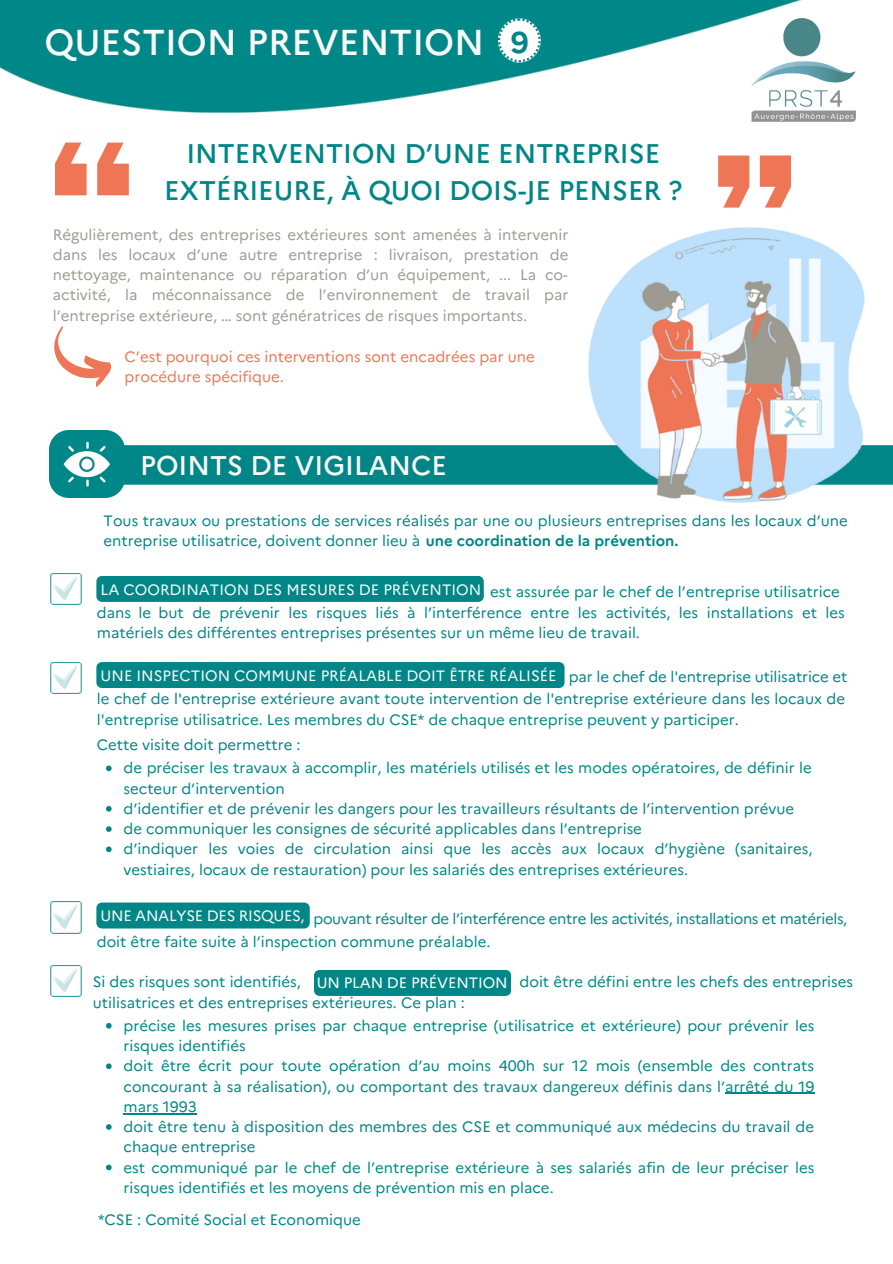
<style>
.page{position:relative;width:893px;height:1264px;background:#fff}
.page>*{position:absolute;margin:0;border:0;box-sizing:border-box;transform-origin:0 0}
.t1{font:500 36px "Marianne";color:#f9f9f8}
.t2{font:700 30px "Marianne";color:#008687}
.t3{font:500 27px/37px "Marianne";color:#008687;text-align:center}
.t4{font:500 27px "Marianne";color:#f9f9f8}
.t5{font:15px/20.2px "Marianne";color:#008687}
.t6{font:15px/20.2px "Marianne";color:#9d9b91;text-align:justify}
.t7{font:15px "Marianne";color:#f9f9f8}
.t8{font:15px "Marianne";letter-spacing:-.025em;color:#008687}
.t9{font:15px/20.2px "Marianne";color:#ee7656}
.t10{font:15px "Marianne";letter-spacing:-.02em;color:#f9f9f8}
.t11{font:15px "Marianne";letter-spacing:-.01em;color:#fff}
.s1{font-weight:700}
</style>
<div class="page">
<img style="left:0;top:0;width:856px;height:112px">
<img style="left:751px;top:18px;width:104px;height:104px">
<svg style="left:54px;top:326px;width:57px;height:61px"></svg>
<img style="left:55px;top:142px;width:73px;height:54px">
<img style="left:718px;top:155px;width:72px;height:53px">
<div style="left:96px;top:576px;width:387px;height:26px;background:#008687"></div>
<img style="left:50px;top:573px;width:32px;height:31px">
<img style="left:50px;top:662px;width:32px;height:31px">
<svg style="left:106px;top:765px;width:6px;height:6px"></svg>
<svg style="left:106px;top:806px;width:6px;height:5px"></svg>
<svg style="left:106px;top:826px;width:6px;height:5px"></svg>
<svg style="left:106px;top:846px;width:6px;height:6px"></svg>
<div style="left:96px;top:902px;width:214px;height:26px;background:#008687"></div>
<img style="left:50px;top:901px;width:32px;height:32px">
<div style="left:314px;top:970px;width:196px;height:25px;background:#008687"></div>
<img style="left:50px;top:965px;width:32px;height:31px">
<svg style="left:106px;top:1023px;width:6px;height:5px"></svg>
<svg style="left:106px;top:1063px;width:6px;height:6px"></svg>
<hr style="left:725px;top:1092px;width:89px;height:1px;background:#008687">
<hr style="left:124px;top:1112px;width:73px;height:2px;background:#008687">
<svg style="left:106px;top:1124px;width:6px;height:5px"></svg>
<svg style="left:106px;top:1164px;width:6px;height:6px"></svg>
<svg style="left:498px;top:18px;width:42px;height:44px"></svg>
<div style="left:96px;top:662px;width:468px;height:26px;background:#008687"></div>
<div style="left:125px;top:445px;width:767px;height:39px;background:#008687"></div>
<img style="left:49px;top:430px;width:76px;height:67px">
<img style="left:577px;top:227px;width:294px;height:276px">
<svg style="left:757px;top:383px;width:52px;height:45px"></svg>
<p class="t1" style="left:44px;top:14px;width:441px">QUESTION PREVENTION</p>
<p class="t2" style="left:510px;top:19px;width:19px">9</p>
<p class="t3" style="left:164px;top:133px;width:519px">INTERVENTION D’UNE ENTREPRISE<br>EXTÉRIEURE, À QUOI DOIS-JE PENSER ?</p>
<p class="t6" style="left:53px;top:223px;width:517px">Régulièrement, des entreprises extérieures sont amenées à intervenir dans les locaux d’une autre entreprise : livraison, prestation de nettoyage, maintenance ou réparation d’un équipement, ... La co&shy;activité, la méconnaissance de l’environnement de travail par l’entreprise extérieure, … sont génératrices de risques importants.</p>
<p class="t9" style="left:125px;top:345px;width:411px">C’est pourquoi ces interventions sont encadrées par une procédure spécifique.</p>
<p class="t4" style="left:140px;top:444px;width:308px">POINTS DE VIGILANCE</p>
<p class="t5" style="left:104px;top:509px;width:745px">Tous travaux ou prestations de services réalisés par une ou plusieurs entreprises dans les locaux d’une entreprise utilisatrice, doivent donner lieu à <span class="s1">une coordination de la prévention.</span></p>
<p class="t7" style="left:101px;top:577px;width:382px">LA COORDINATION DES MESURES DE PRÉVENTION</p>
<p class="t5" style="left:490px;top:580px;width:351px">est assurée par le chef de l’entreprise utilisatrice</p>
<p class="t5" style="left:97px;top:601px;width:749px">dans le but de prévenir les risques liés à l’interférence entre les activités, les installations et les matériels des différentes entreprises présentes sur un même lieu de travail.</p>
<p class="t7" style="left:101px;top:663px;width:457px">UNE INSPECTION COMMUNE PRÉALABLE DOIT ÊTRE RÉALISÉE</p>
<p class="t5" style="left:568px;top:664px;width:280px">par le chef de l'entreprise utilisatrice et</p>
<p class="t5" style="left:97px;top:687px;width:749px">le chef de l'entreprise extérieure avant toute intervention de l'entreprise extérieure dans les locaux de l'entreprise utilisatrice. Les membres du CSE* de chaque entreprise peuvent y participer.</p>
<p class="t5" style="left:97px;top:733px;width:205px">Cette visite doit permettre :</p>
<p class="t5" style="left:124px;top:756px;width:689px">de préciser les travaux à accomplir, les matériels utilisés et les modes opératoires, de définir le secteur d’intervention</p>
<p class="t5" style="left:124px;top:797px;width:672px">d’identifier et de prévenir les dangers pour les travailleurs résultants de l’intervention prévue</p>
<p class="t5" style="left:124px;top:817px;width:520px">de communiquer les consignes de sécurité applicables dans l’entreprise</p>
<p class="t5" style="left:124px;top:837px;width:690px">d’indiquer les voies de circulation ainsi que les accès aux locaux d’hygiène (sanitaires, vestiaires, locaux de restauration) pour les salariés des entreprises extérieures.</p>
<p class="t10" style="left:101px;top:904px;width:205px">UNE ANALYSE DES RISQUES,</p>
<p class="t8" style="left:313px;top:906px;width:535px">pouvant résulter de l’interférence entre les activités, installations et matériels,</p>
<p class="t5" style="left:97px;top:930px;width:395px">doit être faite suite à l’inspection commune préalable.</p>
<p class="t11" style="left:316px;top:971px;width:192px">UN PLAN DE PRÉVENTION</p>
<p class="t5" style="left:93px;top:970px;width:210px">Si des risques sont identifiés,</p>
<p class="t5" style="left:519px;top:970px;width:335px">doit être défini entre les chefs des entreprises</p>
<p class="t5" style="left:93px;top:990px;width:373px">utilisatrices et des entreprises extérieures. Ce plan :</p>
<p class="t5" style="left:124px;top:1014px;width:692px">précise les mesures prises par chaque entreprise (utilisatrice et extérieure) pour prévenir les risques identifiés</p>
<p class="t5" style="left:124px;top:1054px;width:692px;text-align:justify">doit être écrit pour toute opération d’au moins 400h sur 12 mois (ensemble des contrats concourant à sa réalisation), ou comportant des travaux dangereux définis dans l’arrêté du 19 mars 1993</p>
<p class="t5" style="left:124px;top:1115px;width:692px">doit être tenu à disposition des membres des CSE et communiqué aux médecins du travail de chaque entreprise</p>
<p class="t5" style="left:124px;top:1155px;width:692px">est communiqué par le chef de l’entreprise extérieure à ses salariés afin de leur préciser les risques identifiés et les moyens de prévention mis en place.</p>
<p class="t5" style="left:98px;top:1208px;width:264px">*CSE : Comité Social et Economique</p>
</div>
